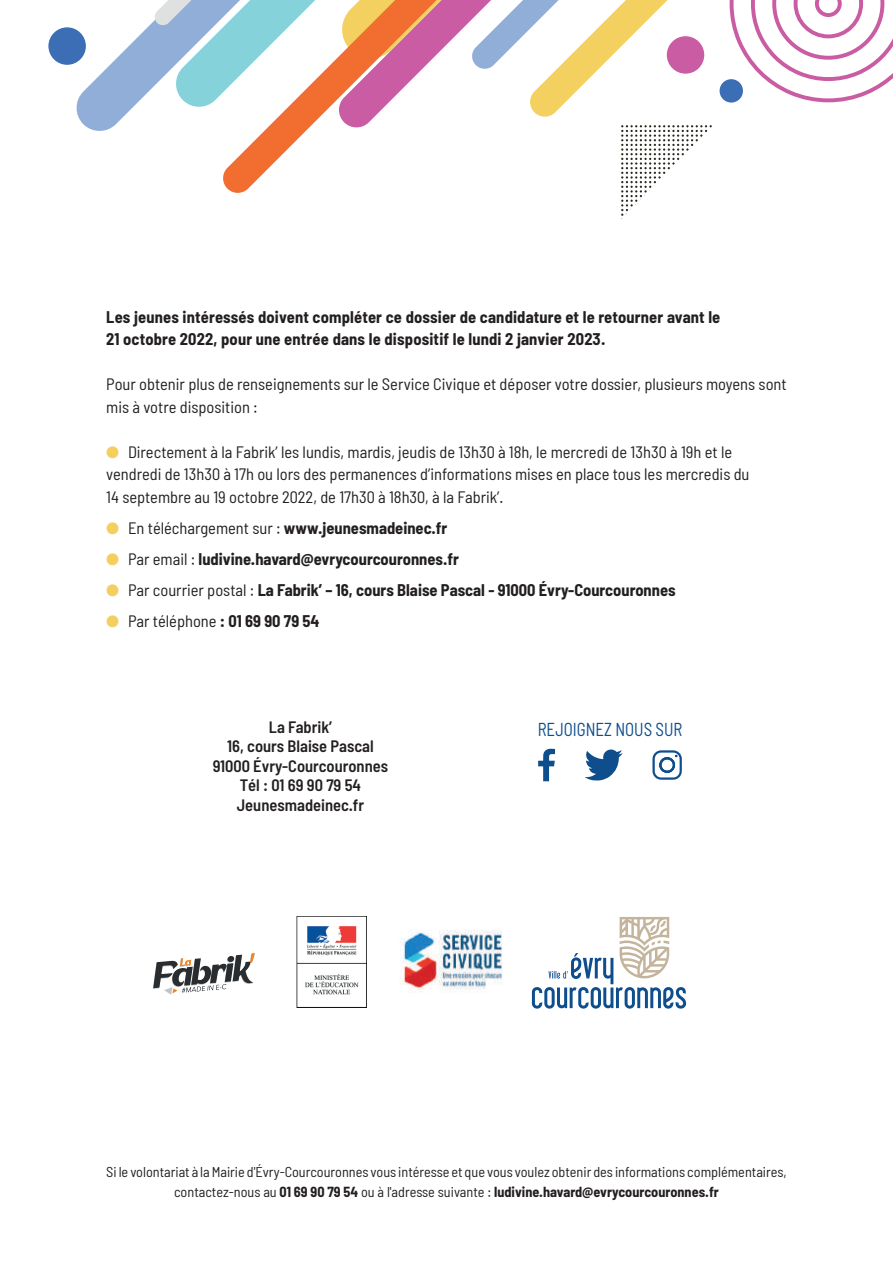
<style>
.page{position:relative;width:893px;height:1263px;background:#fff}
.page>*{position:absolute;margin:0;border:0;box-sizing:border-box;transform-origin:0 0}
.t1{font:semi-condensed 18.75px "Barlow";color:#0f4e8c;scale:.9 1}
.t2{font:semi-condensed 16.5px/22.5px "Barlow";color:#231f20}
.t3{font:700 semi-condensed 16.5px/22.5px "Barlow";letter-spacing:.005em;color:#231f20}
.t4{font:600 semi-condensed 16.5px/19.5px "Barlow";color:#231f20;text-align:center}
.t5{font:semi-condensed 14.25px/19.5px "Barlow";color:#231f20;text-align:center}
.s1{color:#f4cf60}
.s2{font-weight:400}
.s3{font-weight:700}
</style>
<div class="page">
<svg style="left:74px;top:21px;width:80px;height:110px;fill:#91aed7"></svg>
<div style="left:48px;top:27px;width:38px;height:38px;background:#3c6eb6;border-radius:50%"></div>
<svg style="left:154px;top:0;width:739px;height:219px"></svg>
<svg style="left:532px;top:917px;width:154px;height:91px"></svg>
<img style="left:400px;top:930px;width:103px;height:63px">
<img style="left:296px;top:917px;width:71px;height:91px">
<svg style="left:652px;top:750px;width:30px;height:30px"></svg>
<svg style="left:538px;top:749px;width:17px;height:32px"></svg>
<svg style="left:585px;top:749px;width:38px;height:32px"></svg>
<svg style="left:153px;top:953px;width:102px;height:42px"></svg>
<p class="t3" style="left:106px;top:305px;width:616px">Les jeunes intéressés doivent compléter ce dossier de candidature et le retourner avant le<br>21 octobre 2022, pour une entrée dans le dispositif le lundi 2 janvier 2023.</p>
<p class="t2" style="left:106px;top:373px;width:682px">Pour obtenir plus de renseignements sur le Service Civique et déposer votre dossier, plusieurs moyens sont mis à votre disposition :</p>
<p class="t2" style="left:106px;top:440px;width:645px"><span class="s1">●</span> Directement à la Fabrik’ les lundis, mardis, jeudis de 13h30 à 18h, le mercredi de 13h30 à 19h et le vendredi de 13h30 à 17h ou lors des permanences d’informations mises en place tous les mercredis du<br>14 septembre au 19 octobre 2022, de 17h30 à 18h30, à la Fabrik’.</p>
<p class="t3" style="left:106px;top:516px;width:343px"><span class="s1">●</span> <span class="s2">En téléchargement sur :</span> www.jeunesmadeinec.fr</p>
<p class="t3" style="left:106px;top:547px;width:354px"><span class="s1">●</span> <span class="s2">Par email :</span> ludivine.havard@evrycourcouronnes.fr</p>
<p class="t3" style="left:106px;top:578px;width:571px"><span class="s1">●</span> <span class="s2">Par courrier postal :</span> La Fabrik’ – 16, cours Blaise Pascal - 91000 Évry-Courcouronnes</p>
<p class="t2" style="left:106px;top:609px;width:215px"><span class="s1">●</span> Par téléphone <span class="s3">: 01 69 90 79 54</span></p>
<p class="t4" style="left:213px;top:717px;width:177px">La Fabrik’<br>16, cours Blaise Pascal<br>91000 Évry-Courcouronnes<br>Tél : 01 69 90 79 54<br>Jeunesmadeinec.fr</p>
<p class="t1" style="left:538px;top:717px;width:162px">REJOIGNEZ NOUS SUR</p>
<p class="t5" style="left:106px;top:1162px;width:682px">Si le volontariat à la Mairie d'Évry-Courcouronnes vous intéresse et que vous voulez obtenir des informations complémentaires, contactez-nous au <span class="s3">01 69 90 79 54</span> ou à l'adresse suivante : <span class="s3">ludivine.havard@evrycourcouronnes.fr</span></p>
</div>
